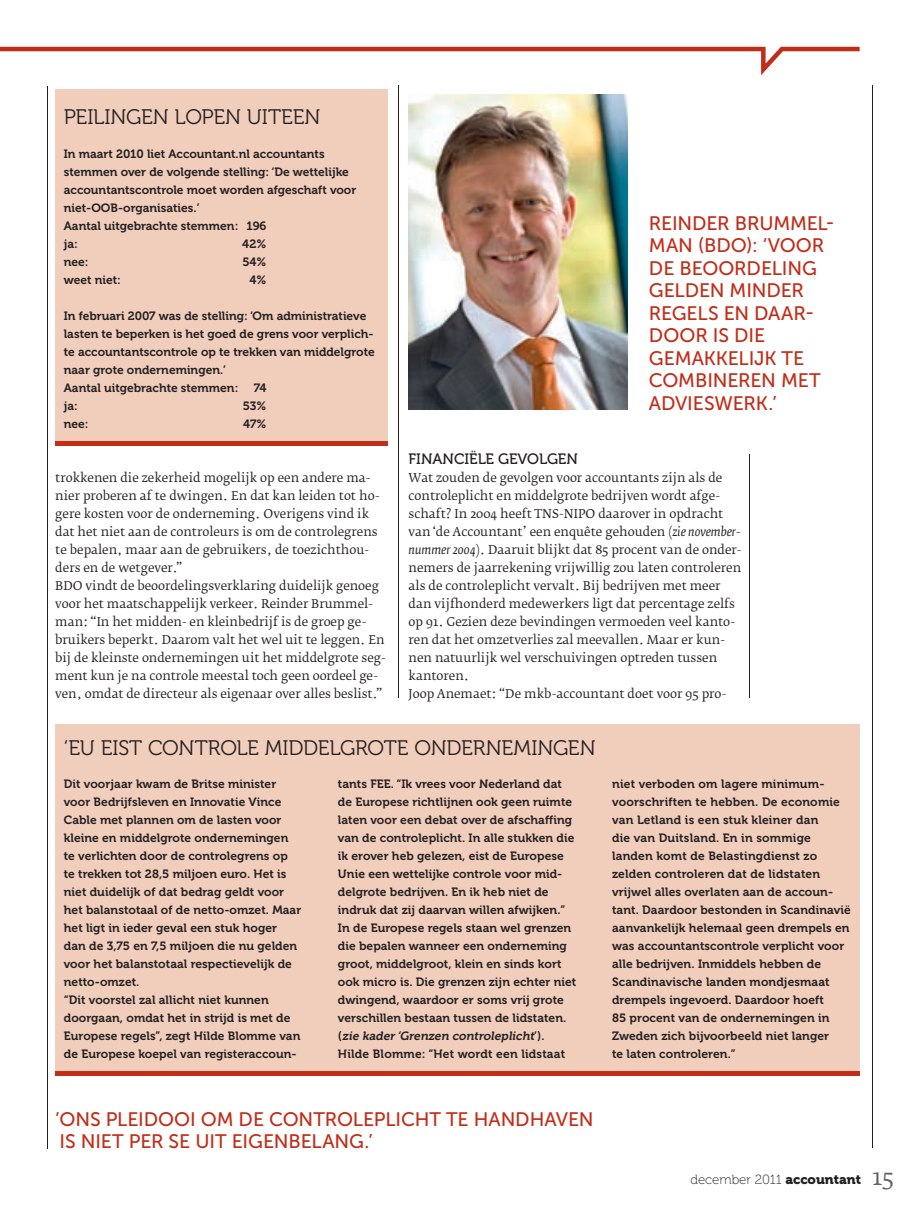
<style>
.page{position:relative;width:915px;height:1212px;background:#fff}
.page>*{position:absolute;margin:0;border:0;box-sizing:border-box;transform-origin:0 0}
.t1{font:21px "Museo 300";letter-spacing:-.01em;color:#231f20}
.t2{font:19.5px/22.5px "Museo Sans 500";letter-spacing:-.005em;color:#c02d19}
.t3{font:15px "Museo 500";color:#231f20}
.t4{font:13.2px "Museo 100";color:#231f20}
.t5{font:12px/18px "Museo 700";letter-spacing:.005em;color:#231f20}
.t6{font:12px/18px "Fedra Serif B Std";color:#231f20}
.s1{font-style:italic}
.s2{font-family:"Museo 900"}
.s3{font-family:"Fedra Serif B Std";font-size:22.5px;color:#636366}
</style>
<div class="page">
<svg style="left:0;top:47px;width:859px;height:28px"></svg>
<hr style="left:47px;top:86px;width:1px;height:1062px;background:#231f20">
<hr style="left:398px;top:86px;width:1px;height:612px;background:#231f20">
<hr style="left:748px;top:454px;width:1px;height:244px;background:#231f20">
<hr style="left:872px;top:86px;width:1px;height:1062px;background:#231f20">
<img style="left:408px;top:95px;width:219px;height:315px">
<div style="left:55px;top:724px;width:804px;height:352px;background:#f1cdbc"></div>
<div style="left:55px;top:1071px;width:804px;height:5px;background:#c02d19"></div>
<div style="left:55px;top:89px;width:332px;height:357px;background:#f1cdbc"></div>
<div style="left:55px;top:441px;width:332px;height:5px;background:#c02d19"></div>
<h1 class="t1" style="left:64px;top:105px;width:258px">PEILINGEN LOPEN UITEEN</h1>
<p class="t5" style="left:64px;top:145px;width:294px">In maart 2010 liet accountant.nl accountants stemmen over de volgende stelling: ‘de wettelijke accountantscontrole moet worden afgeschaft voor niet-oob-organisaties.’<br>aantal uitgebrachte stemmen: 196<br>ja:</p>
<p class="t5" style="left:242px;top:235px;width:26px">42%</p>
<p class="t5" style="left:64px;top:253px;width:26px">nee:</p>
<p class="t5" style="left:242px;top:253px;width:26px">54%</p>
<p class="t5" style="left:64px;top:271px;width:58px">weet niet:</p>
<p class="t5" style="left:249px;top:271px;width:18px">4%</p>
<p class="t5" style="left:64px;top:307px;width:312px">In februari 2007 was de stelling: ‘om administratieve lasten te beperken is het goed de grens voor verplich&shy;te accountantscontrole op te trekken van middelgrote naar grote ondernemingen.’<br>aantal uitgebrachte stemmen:</p>
<p class="t5" style="left:253px;top:379px;width:14px">74</p>
<p class="t5" style="left:64px;top:397px;width:16px">ja:</p>
<p class="t5" style="left:243px;top:397px;width:25px">53%</p>
<p class="t5" style="left:64px;top:415px;width:26px">nee:</p>
<p class="t5" style="left:243px;top:415px;width:25px">47%</p>
<p class="t6" style="left:55px;top:469px;width:332px">trokkenen die zekerheid mogelijk op een andere ma&shy;nier proberen af te dwingen. En dat kan leiden tot ho&shy;gere kosten voor de onderneming. Overigens vind ik dat het niet aan de controleurs is om de controlegrens te bepalen, maar aan de gebruikers, de toezichthou&shy;ders en de wetgever.”<br>BDO vindt de beoordelingsverklaring duidelijk genoeg voor het maatschappelijk verkeer. Reinder Brummel&shy;man: “In het midden- en kleinbedrijf is de groep ge&shy;bruikers beperkt. Daarom valt het wel uit te leggen. En bij de kleinste ondernemingen uit het middelgrote seg&shy;ment kun je na controle meestal toch geen oordeel ge&shy;ven, omdat de directeur als eigenaar over alles beslist.”</p>
<h2 class="t2" style="left:648px;top:212px;width:187px">REINDER BRUMMEL-<br>MAN (BDO): ‘VOOR<br>DE BEOORDELING<br>GELDEN MINDER<br>REGELS EN DAAR-<br>DOOR IS DIE<br>GEMAKKELIJK TE<br>COMBINEREN MET<br>ADVIESWERK.’</h2>
<p class="t3" style="left:408px;top:451px;width:171px">FINANCIËLE GEVOLGEN</p>
<p class="t6" style="left:408px;top:469px;width:334px">Wat zouden de gevolgen voor accountants zijn als de controleplicht en middelgrote bedrijven wordt afge&shy;schaft? In 2004 heeft TNS-NIPO daarover in opdracht van ‘de Accountant’ een enquête gehouden (<span class="s1">zie november&shy;nummer 2004</span>). Daaruit blijkt dat 85 procent van de onder&shy;nemers de jaarrekening vrijwillig zou laten controleren als de controleplicht vervalt. Bij bedrijven met meer dan vijfhonderd medewerkers ligt dat percentage zelfs op 91. Gezien deze bevindingen vermoeden veel kanto&shy;ren dat het omzetverlies zal meevallen. Maar er kun&shy;nen natuurlijk wel verschuivingen optreden tussen kantoren.<br>Joop Anemaet: “De mkb-accountant doet voor 95 pro-</p>
<h1 class="t1" style="left:64px;top:737px;width:533px">‘ EU EIST CONTROLE MIDDELGROTE ONDERNEMINGEN</h1>
<p class="t5" style="left:64px;top:775px;width:239px">dit voorjaar kwam de britse minister voor bedrijfsleven en Innovatie vince Cable met plannen om de lasten voor kleine en middelgrote ondernemingen te verlichten door de controlegrens op te trekken tot 28,5 miljoen euro. het is niet duidelijk of dat bedrag geldt voor het balanstotaal of de netto-omzet. maar het ligt in ieder geval een stuk hoger dan de 3,75 en 7,5 miljoen die nu gelden voor het balanstotaal respectievelijk de netto-omzet.<br>“dit voorstel zal allicht niet kunnen doorgaan, omdat het in strijd is met de Europese regels”, zegt hilde blomme van de Europese koepel van registeraccoun-</p>
<p class="t5" style="left:338px;top:775px;width:240px">tants fEE. “Ik vrees voor nederland dat de Europese richtlijnen ook geen ruimte laten voor een debat over de afschaffing van de controleplicht. In alle stukken die ik erover heb gelezen, eist de Europese unie een wettelijke controle voor mid&shy;delgrote bedrijven. En ik heb niet de indruk dat zij daarvan willen afwijken.” In de Europese regels staan wel grenzen die bepalen wanneer een onderneming groot, middelgroot, klein en sinds kort ook micro is. die grenzen zijn echter niet dwingend, waardoor er soms vrij grote verschillen bestaan tussen de lidstaten.<br>( <span class="s1">zie kader ‘grenzen controleplicht</span>’ ) . hilde blomme: “het wordt een lidstaat</p>
<p class="t5" style="left:612px;top:775px;width:240px">niet verboden om lagere minimum&shy;voorschriften te hebben. de economie van letland is een stuk kleiner dan<br>die van duitsland. En in sommige landen komt de belastingdienst zo zelden controleren dat de lidstaten vrijwel alles overlaten aan de accoun&shy;tant. daardoor bestonden in Scandinavië aanvankelijk helemaal geen drempels en was accountantscontrole verplicht voor alle bedrijven. Inmiddels hebben de Scandinavische landen mondjesmaat drempels ingevoerd. daardoor hoeft<br>85 procent van de ondernemingen in zweden zich bijvoorbeeld niet langer<br>te laten controleren.”</p>
<h2 class="t2" style="left:55px;top:1108px;width:539px">‘ ONS PLEIDOOI OM DE CONTROLEPLICHT TE HANDHAVEN<br>IS NIET PER SE UIT EIGENBELANG.’</h2>
<p class="t4" style="left:690px;top:1172px;width:205px">december 2011 <span class="s2">accountant</span> <span class="s3">15</span></p>
</div>
